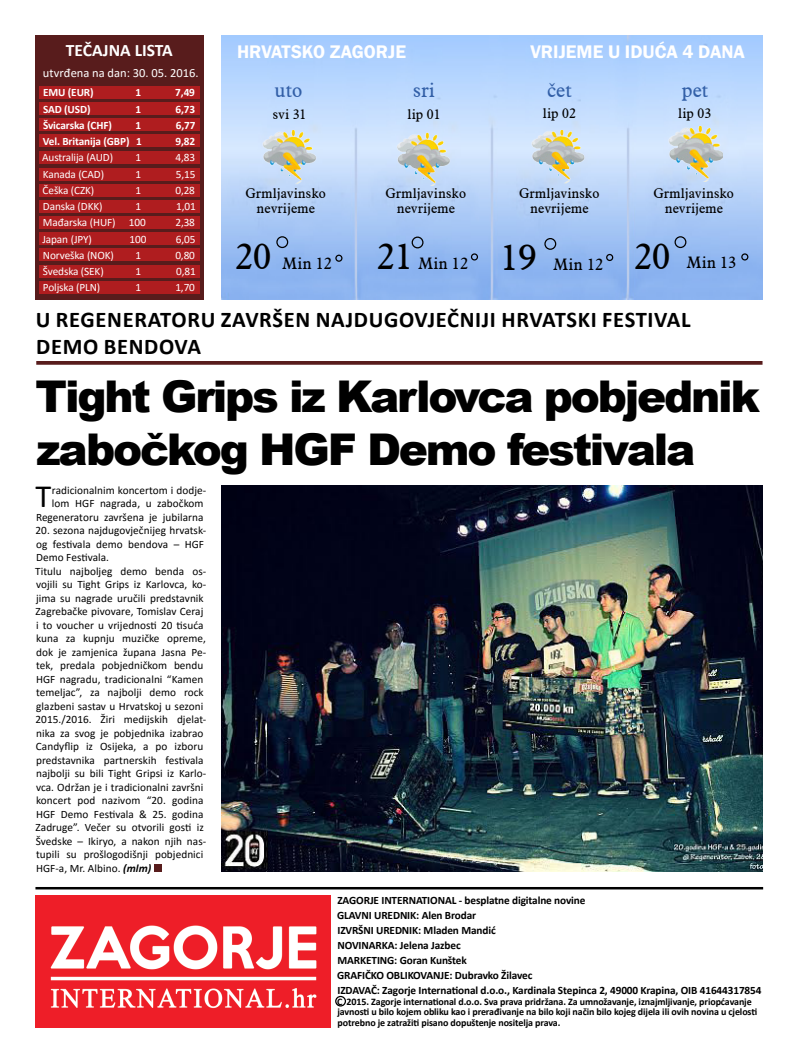
<style>
.page{position:relative;width:798px;height:1063px;background:#fff}
.page>*{position:absolute;margin:0;border:0;box-sizing:border-box;transform-origin:0 0}
.t1{font:900 43.75px/52.5px "Arial";letter-spacing:-.05em;color:#000}
.t2{font:36.25px "Aldine 721 BT";color:#000}
.t3{font:32.5px "Calibri";color:#000}
.t4{font:700 22.5px "Calibri";color:#000}
.t5{font:20px "Aldine 721 BT";color:#325fa7}
.t6{font:600 18.75px "Franklin Gothic";color:#fff}
.t7{font:700 17.5px "Calibri";color:#fff}
.t8{font:16.25px "Aldine 721 BT";color:#000}
.t9{font:13.75px/15px "Aldine 721 BT";color:#000;text-align:center}
.t10{font:12.5px "Calibri";color:#fff}
.t11{font:11.25px/13.5px "Calibri";letter-spacing:.005em;color:#000;text-align:right}
.t12{font:700 11.25px/15px "Calibri";letter-spacing:-.01em;color:#000}
.t13{font:11.25px "Calibri";letter-spacing:-.01em;color:#fff}
.t14{font:700 11.25px "Calibri";letter-spacing:-.01em;color:#fff}
.t15{font:700 10px/10px "Calibri";letter-spacing:-.01em;color:#000}
.s1{font-weight:700;font-style:italic}
</style>
<div class="page">
<div style="left:35px;top:35px;width:169px;height:265px;background:#581c1c"></div>
<div style="left:39px;top:86px;width:161px;height:13px;background:#af1d1f"></div>
<div style="left:39px;top:102px;width:161px;height:13px;background:#af1d1f"></div>
<div style="left:39px;top:118px;width:161px;height:13px;background:#af1d1f"></div>
<div style="left:39px;top:135px;width:161px;height:12px;background:#af1d1f"></div>
<div style="left:39px;top:152px;width:161px;height:12px;background:#af1d1f"></div>
<div style="left:39px;top:168px;width:161px;height:13px;background:#af1d1f"></div>
<div style="left:39px;top:184px;width:161px;height:13px;background:#af1d1f"></div>
<div style="left:39px;top:200px;width:161px;height:13px;background:#af1d1f"></div>
<div style="left:39px;top:216px;width:161px;height:12px;background:#af1d1f"></div>
<div style="left:39px;top:233px;width:161px;height:12px;background:#af1d1f"></div>
<div style="left:39px;top:249px;width:161px;height:12px;background:#af1d1f"></div>
<div style="left:39px;top:265px;width:161px;height:13px;background:#af1d1f"></div>
<div style="left:39px;top:281px;width:161px;height:13px;background:#af1d1f"></div>
<div style="left:335px;top:996px;width:11px;height:11px;border:1px solid #000;border-radius:50%"></div>
<img style="left:221px;top:35px;width:541px;height:265px">
<div style="left:411px;top:237px;width:12px;height:11px;border:1px solid #000;border-radius:50%"></div>
<div style="left:544px;top:238px;width:12px;height:12px;border:1px solid #000;border-radius:50%"></div>
<div style="left:674px;top:236px;width:12px;height:12px;border:1px solid #000;border-radius:50%"></div>
<div style="left:276px;top:236px;width:12px;height:12px;border:1px solid #000;border-radius:50%"></div>
<div style="left:335px;top:255px;width:7px;height:7px;border:1px solid #000;border-radius:50%"></div>
<div style="left:470px;top:253px;width:8px;height:8px;border:1px solid #000;border-radius:50%"></div>
<div style="left:606px;top:254px;width:7px;height:7px;border:1px solid #000;border-radius:50%"></div>
<div style="left:741px;top:253px;width:7px;height:8px;border:1px solid #000;border-radius:50%"></div>
<img style="left:257px;top:127px;width:62px;height:59px">
<img style="left:390px;top:129px;width:62px;height:57px">
<img style="left:526px;top:131px;width:62px;height:53px">
<img style="left:658px;top:127px;width:63px;height:54px">
<img style="left:35px;top:896px;width:295px;height:132px">
<hr style="left:35px;top:887px;width:727px;height:2px;background:#000">
<svg style="left:36px;top:361px;width:726px;height:4px;background:#622a2a"></svg>
<div style="left:154px;top:865px;width:7px;height:7px;background:#581c1c"></div>
<img style="left:221px;top:485px;width:541px;height:387px">
<h3 class="t7" style="left:66px;top:37px;width:108px">TEČAJNA LISTA</h3>
<p class="t10" style="left:43px;top:64px;width:157px">utvrđena na dan: 30. 05. 2016.</p>
<p class="t14" style="left:43px;top:85px;width:52px">EMU (EUR)</p>
<p class="t14" style="left:135px;top:85px;width:7px">1</p>
<p class="t14" style="left:175px;top:85px;width:21px">7,49</p>
<p class="t14" style="left:43px;top:101px;width:49px">SAD (USD)</p>
<p class="t14" style="left:135px;top:101px;width:7px">1</p>
<p class="t14" style="left:175px;top:101px;width:21px">6,73</p>
<p class="t14" style="left:43px;top:117px;width:70px">Švicarska (CHF)</p>
<p class="t14" style="left:135px;top:117px;width:7px">1</p>
<p class="t14" style="left:176px;top:117px;width:21px">6,77</p>
<p class="t14" style="left:43px;top:134px;width:100px">Vel. Britanija (GBP) 1</p>
<p class="t14" style="left:175px;top:134px;width:21px">9,82</p>
<p class="t13" style="left:42px;top:150px;width:72px">Australija (AUD)</p>
<p class="t13" style="left:135px;top:150px;width:7px">1</p>
<p class="t13" style="left:175px;top:150px;width:21px">4,83</p>
<p class="t13" style="left:43px;top:166px;width:63px">Kanada (CAD)</p>
<p class="t13" style="left:135px;top:166px;width:7px">1</p>
<p class="t13" style="left:176px;top:166px;width:21px">5,15</p>
<p class="t13" style="left:43px;top:182px;width:53px">Češka (CZK)</p>
<p class="t13" style="left:135px;top:182px;width:7px">1</p>
<p class="t13" style="left:175px;top:182px;width:21px">0,28</p>
<p class="t13" style="left:43px;top:199px;width:61px">Danska (DKK)</p>
<p class="t13" style="left:135px;top:199px;width:7px">1</p>
<p class="t13" style="left:176px;top:199px;width:21px">1,01</p>
<p class="t13" style="left:43px;top:215px;width:104px">Mađarska (HUF) 100</p>
<p class="t13" style="left:175px;top:215px;width:21px">2,38</p>
<p class="t13" style="left:42px;top:231px;width:51px">Japan (JPY)</p>
<p class="t13" style="left:129px;top:231px;width:18px">100</p>
<p class="t13" style="left:176px;top:231px;width:21px">6,05</p>
<p class="t13" style="left:43px;top:247px;width:72px">Norveška (NOK)</p>
<p class="t13" style="left:135px;top:247px;width:7px">1</p>
<p class="t13" style="left:175px;top:247px;width:21px">0,80</p>
<p class="t13" style="left:43px;top:264px;width:62px">Švedska (SEK)</p>
<p class="t13" style="left:135px;top:264px;width:7px">1</p>
<p class="t13" style="left:176px;top:264px;width:21px">0,81</p>
<p class="t13" style="left:43px;top:280px;width:59px">Poljska (PLN)</p>
<p class="t13" style="left:135px;top:280px;width:7px">1</p>
<p class="t13" style="left:175px;top:280px;width:21px">1,70</p>
<h3 class="t6" style="left:237px;top:40px;width:170px">HRVATSKO ZAGORJE</h3>
<h3 class="t6" style="left:530px;top:40px;width:216px">VRIJEME U IDUĆA 4 DANA</h3>
<h3 class="t5" style="left:274px;top:77px;width:29px">uto</h3>
<h3 class="t5" style="left:413px;top:77px;width:23px">sri</h3>
<h3 class="t5" style="left:547px;top:77px;width:26px">čet</h3>
<h3 class="t5" style="left:681px;top:77px;width:28px">pet</h3>
<p class="t9" style="left:273px;top:106px;width:35px">svi 31</p>
<p class="t9" style="left:407px;top:106px;width:34px">lip 01</p>
<p class="t9" style="left:542px;top:105px;width:34px">lip 02</p>
<p class="t9" style="left:678px;top:105px;width:34px">lip 03</p>
<p class="t9" style="left:245px;top:185px;width:82px">Grmljavinsko nevrijeme</p>
<p class="t9" style="left:385px;top:185px;width:82px">Grmljavinsko nevrijeme</p>
<h2 class="t2" style="left:235px;top:234px;width:38px">20</h2>
<h2 class="t2" style="left:376px;top:235px;width:38px">21</h2>
<h3 class="t8" style="left:282px;top:253px;width:51px">Min 12</h3>
<h3 class="t8" style="left:418px;top:253px;width:51px">Min 12</h3>
<p class="t9" style="left:519px;top:185px;width:82px">Grmljavinsko nevrijeme</p>
<p class="t9" style="left:653px;top:185px;width:82px">Grmljavinsko nevrijeme</p>
<h2 class="t2" style="left:500px;top:235px;width:38px">19</h2>
<h3 class="t8" style="left:553px;top:254px;width:51px">Min 12</h3>
<h2 class="t2" style="left:633px;top:234px;width:38px">20</h2>
<h3 class="t8" style="left:686px;top:252px;width:51px">Min 13</h3>
<h3 class="t4" style="left:36px;top:304px;width:48px">U Regeneratoru</h3>
<h3 class="t4" style="left:221px;top:304px;width:14px">završen</h3>
<h3 class="t4" style="left:315px;top:304px;width:13px">najdugovječniji</h3>
<h3 class="t4" style="left:501px;top:304px;width:13px">hrvatski</h3>
<h3 class="t4" style="left:602px;top:304px;width:12px">festival</h3>
<h3 class="t4" style="left:36px;top:331px;width:16px">demo</h3>
<h3 class="t4" style="left:104px;top:331px;width:15px">bendova</h3>
<h1 class="t1" style="left:36px;top:369px;width:725px">Tight Grips iz Karlovca pobjednik zabočkog HGF Demo festivala</h1>
<p class="t11" style="left:36px;top:483px;width:172px">radicionalnim koncertom i dodje&shy;lom HGF nagrada, u zabočkom<br>Regeneratoru završena je jubilarna</p>
<p class="t11" style="left:35px;top:524px;width:172px;text-align:left">20. sezona najdugovječnijeg hrvatsk&shy;og festivala demo bendova – HGF Demo Festivala.<br>Titulu najboljeg demo benda os&shy;vojili su Tight Grips iz Karlovca, ko&shy;jima su nagrade uručili predstavnik Zagrebačke pivovare, Tomislav Ceraj i to voucher u vrijednosti 20 tisuća kuna za kupnju muzičke opreme, dok je zamjenica župana Jasna Pe&shy;tek, predala pobjedničkom bendu HGF nagradu, tradicionalni “Kamen temeljac”, za najbolji demo rock glazbeni sastav u Hrvatskoj u sezoni 2015./2016. Žiri medijskih djelat&shy;nika za svog je pobjednika izabrao Candyflip iz Osijeka, a po izboru predstavnika partnerskih festivala najbolji su bili Tight Gripsi iz Karlo&shy;vca. Održan je i tradicionalni završni koncert pod nazivom “20. godina HGF Demo Festivala &amp; 25. godina Zadruge”. Večer su otvorili gosti iz Švedske – Ikiryo, a nakon njih nas&shy;tupili su prošlogodišnji pobjednici HGF-a, Mr. Albino. <span class="s1">(mlm)</span></p>
<h3 class="t3" style="left:35px;top:474px;width:17px">T</h3>
<p class="t12" style="left:337px;top:893px;width:425px">ZAGORJE INTERNATIONAL - besplatne digitalne novine<br>GLAVNI UREDNIK: Alen Brodar<br>IZVRŠNI UREDNIK: Mladen Mandić<br>NOVINARKA: Jelena Jazbec<br>MARKETING: Goran Kunštek<br>GRAFIČKO OBLIKOVANJE: Dubravko Žilavec<br>IZDAVAČ: Zagorje International d.o.o., Kardinala Stepinca 2, 49000 Krapina, OIB 41644317854</p>
<p class="t15" style="left:337px;top:996px;width:421px">C 2015. Zagorje international d.o.o. Sva prava pridržana. Za umnožavanje, iznajmljivanje, priopćavanje javnosti u bilo kojem obliku kao i prerađivanje na bilo koji način bilo kojeg dijela ili ovih novina u cjelosti</p>
<p class="t15" style="left:337px;top:1017px;width:224px">potrebno je zatražiti pisano dopuštenje nositelja prava.</p>
</div>
